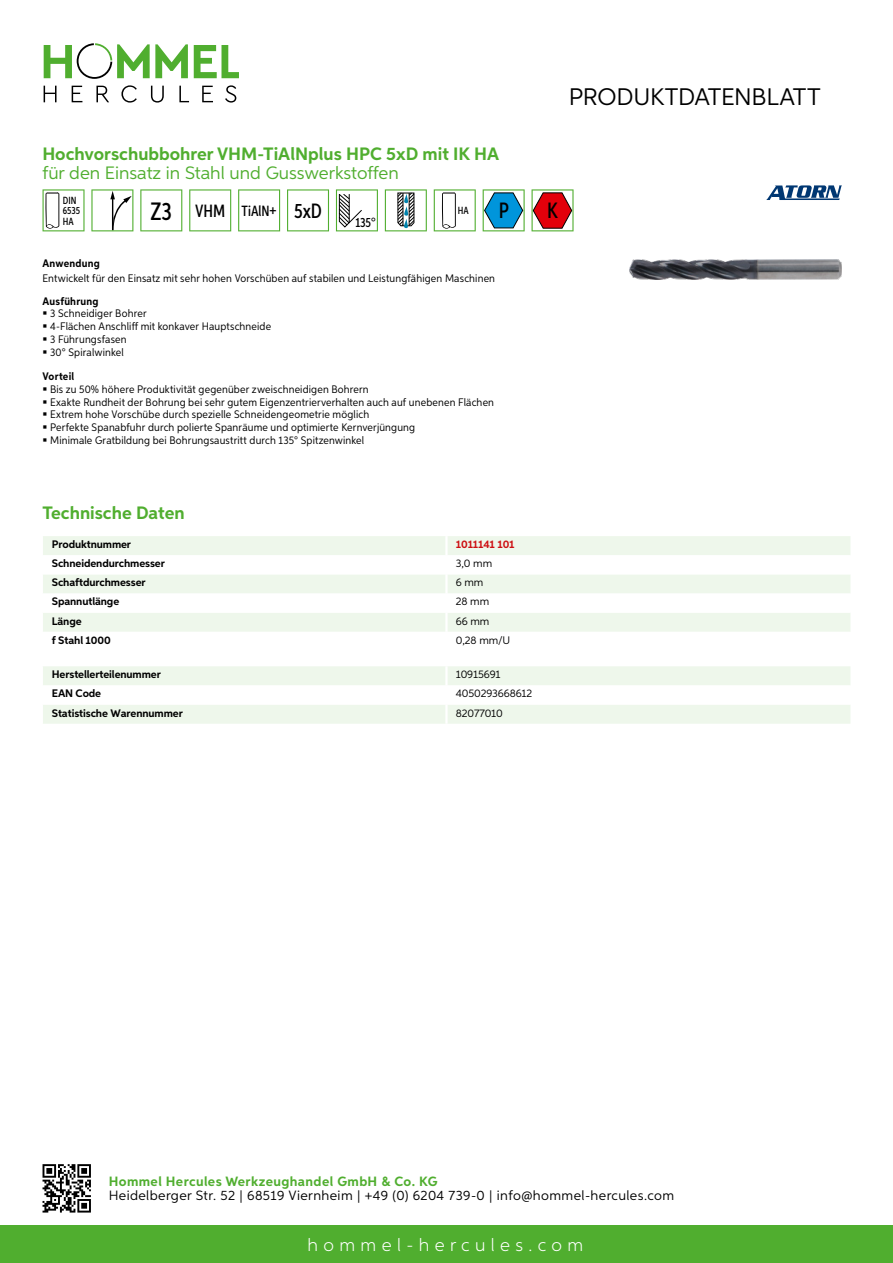
<style>
.page{position:relative;width:893px;height:1263px;background:#fff}
.page>*{position:absolute;margin:0;border:0;box-sizing:border-box;transform-origin:0 0}
.t1{font:24px "Aspira";letter-spacing:-.01em;color:#000}
.t2{font:500 22.2px "Aspira XX Nar";color:#000}
.t3{font:700 18px "Aspira";color:#50ae2f}
.t4{font:18px "Aspira";color:#50ae2f}
.t5{font:300 18px "Aspira";letter-spacing:.3em;color:#fff}
.t6{font:500 14.85px "Aspira XX Nar";color:#000}
.t7{font:13.5px "Aspira";letter-spacing:.03em;color:#000}
.t8{font:700 13.5px "Aspira";letter-spacing:.03em;color:#50ae2f}
.t9{font:500 13.35px "Aspira XX Nar";color:#000}
.t10{font:10.95px/12.8px "Aspira Nar";letter-spacing:.015em;color:#000}
.t11{font:700 10.95px "Aspira";letter-spacing:-.01em;color:#000}
.t12{font:10.95px "Aspira";letter-spacing:-.01em;color:#000}
.t13{font:700 10.95px "Aspira Nar";letter-spacing:.02em;color:#000}
.t14{font:700 10.95px "Aspira";letter-spacing:-.01em;color:#cd1013}
.t15{font:500 10.35px/10.4px "Aspira XX Nar";color:#000}
.s1{font-size:25.2px}
.s2{font-size:17.85px}
.s3{font-size:20.7px}
</style>
<div class="page">
<div style="left:0;top:1226px;width:893px;height:37px;background:#50ae2f"></div>
<svg style="left:43px;top:1164px;width:48px;height:48px"></svg>
<svg style="left:194px;top:45px;width:45px;height:33px"></svg>
<svg style="left:44px;top:43px;width:144px;height:36px"></svg>
<svg style="left:44px;top:86px;width:13px;height:16px"></svg>
<svg style="left:72px;top:86px;width:10px;height:16px"></svg>
<svg style="left:96px;top:86px;width:13px;height:16px"></svg>
<svg style="left:121px;top:85px;width:16px;height:18px"></svg>
<svg style="left:151px;top:86px;width:13px;height:17px"></svg>
<svg style="left:179px;top:86px;width:10px;height:16px"></svg>
<svg style="left:202px;top:86px;width:11px;height:16px"></svg>
<svg style="left:225px;top:85px;width:11px;height:18px"></svg>
<div style="left:43px;top:536px;width:807px;height:19px;background:#eef7eb"></div>
<svg style="left:43px;top:575px;width:807px;height:57px;fill:#eef7eb"></svg>
<hr style="left:445px;top:536px;width:3px;height:19px;background:#fff">
<hr style="left:445px;top:574px;width:3px;height:19px;background:#fff">
<hr style="left:445px;top:593px;width:3px;height:20px;background:#fff">
<hr style="left:445px;top:613px;width:3px;height:19px;background:#fff">
<svg style="left:43px;top:666px;width:807px;height:58px"></svg>
<hr style="left:445px;top:705px;width:3px;height:19px;background:#fff">
<svg style="left:43px;top:189px;width:42px;height:42px"></svg>
<svg style="left:91px;top:189px;width:42px;height:42px"></svg>
<svg style="left:140px;top:189px;width:42px;height:42px"></svg>
<svg style="left:189px;top:189px;width:42px;height:42px"></svg>
<svg style="left:238px;top:189px;width:42px;height:42px"></svg>
<svg style="left:287px;top:189px;width:42px;height:42px"></svg>
<svg style="left:336px;top:189px;width:42px;height:42px"></svg>
<svg style="left:385px;top:189px;width:42px;height:42px"></svg>
<svg style="left:434px;top:189px;width:42px;height:42px"></svg>
<svg style="left:483px;top:189px;width:42px;height:42px"></svg>
<svg style="left:532px;top:189px;width:42px;height:42px"></svg>
<img style="left:629px;top:259px;width:213px;height:21px">
<svg style="left:766px;top:185px;width:76px;height:15px"></svg>
<h1 class="t1" style="left:569px;top:82px;width:253px">Produktdatenblatt</h1>
<h3 class="t3" style="left:43px;top:142px;width:458px">Hochvorschubbohrer VHM-TiAlNplus HPC 5xD mit IK HA</h3>
<h3 class="t4" style="left:43px;top:162px;width:358px">für den Einsatz in Stahl und Gusswerkstoffen</h3>
<p class="t15" style="left:63px;top:195px;width:19px">DIN<br>6535<br>HA</p>
<h3 class="t6" style="left:151px;top:202px;width:173px"><span class="s1">Z3</span> <span class="s2">VHM</span> TiAlN+ <span class="s3">5xD</span></h3>
<p class="t9" style="left:356px;top:215px;width:21px">135°</p>
<p class="t15" style="left:458px;top:205px;width:12px">HA</p>
<h2 class="t2" style="left:499px;top:197px;width:12px">P</h2>
<h2 class="t2" style="left:547px;top:197px;width:12px">K</h2>
<p class="t13" style="left:43px;top:257px;width:59px">Anwendung</p>
<p class="t10" style="left:43px;top:272px;width:454px">Entwickelt für den Einsatz mit sehr hohen Vorschüben auf stabilen und Leistungfähigen Maschinen</p>
<p class="t13" style="left:43px;top:294px;width:58px">Ausführung</p>
<p class="t10" style="left:50px;top:307px;width:223px">3 Schneidiger Bohrer<br>4-Flächen Anschliff mit konkaver Hauptschneide<br>3 Führungsfasen<br>30° Spiralwinkel</p>
<p class="t13" style="left:43px;top:369px;width:33px">Vorteil</p>
<p class="t10" style="left:50px;top:382px;width:445px">Bis zu 50% höhere Produktivität gegenüber zweischneidigen Bohrern<br>Exakte Rundheit der Bohrung bei sehr gutem Eigenzentrierverhalten auch auf unebenen Flächen Extrem hohe Vorschübe durch spezielle Schneidengeometrie möglich<br>Perfekte Spanabfuhr durch polierte Spanräume und optimierte Kernverjüngung<br>Minimale Gratbildung bei Bohrungsaustritt durch 135° Spitzenwinkel</p>
<h3 class="t3" style="left:43px;top:502px;width:144px">Technische Daten</h3>
<p class="t11" style="left:52px;top:537px;width:81px">Produktnummer</p>
<p class="t14" style="left:456px;top:537px;width:60px">1011141 101</p>
<p class="t11" style="left:52px;top:557px;width:115px">Schneidendurchmesser</p>
<p class="t12" style="left:456px;top:557px;width:38px">3,0 mm</p>
<p class="t11" style="left:52px;top:576px;width:95px">Schaftdurchmesser</p>
<p class="t12" style="left:456px;top:576px;width:29px">6 mm</p>
<p class="t11" style="left:52px;top:595px;width:69px">Spannutlänge</p>
<p class="t12" style="left:456px;top:595px;width:35px">28 mm</p>
<p class="t11" style="left:52px;top:614px;width:31px">Länge</p>
<p class="t12" style="left:456px;top:614px;width:35px">66 mm</p>
<p class="t11" style="left:52px;top:633px;width:60px">f Stahl 1000</p>
<p class="t12" style="left:456px;top:633px;width:54px">0,28 mm/U</p>
<p class="t11" style="left:52px;top:668px;width:111px">Herstellerteilenummer</p>
<p class="t12" style="left:456px;top:668px;width:46px">10915691</p>
<p class="t11" style="left:52px;top:687px;width:51px">EAN Code</p>
<p class="t12" style="left:456px;top:687px;width:78px">4050293668612</p>
<p class="t11" style="left:52px;top:706px;width:132px">Statistische Warennummer</p>
<p class="t12" style="left:456px;top:706px;width:49px">82077010</p>
<p class="t8" style="left:109px;top:1172px;width:330px">Hommel Hercules Werkzeughandel GmbH &amp; Co. KG</p>
<p class="t7" style="left:109px;top:1187px;width:567px">Heidelberger Str. 52 | 68519 Viernheim | +49 (0) 6204 739-0 | info@hommel-hercules.com</p>
<h3 class="t5" style="left:307px;top:1234px;width:277px">hommel-hercules.com</h3>
</div>
